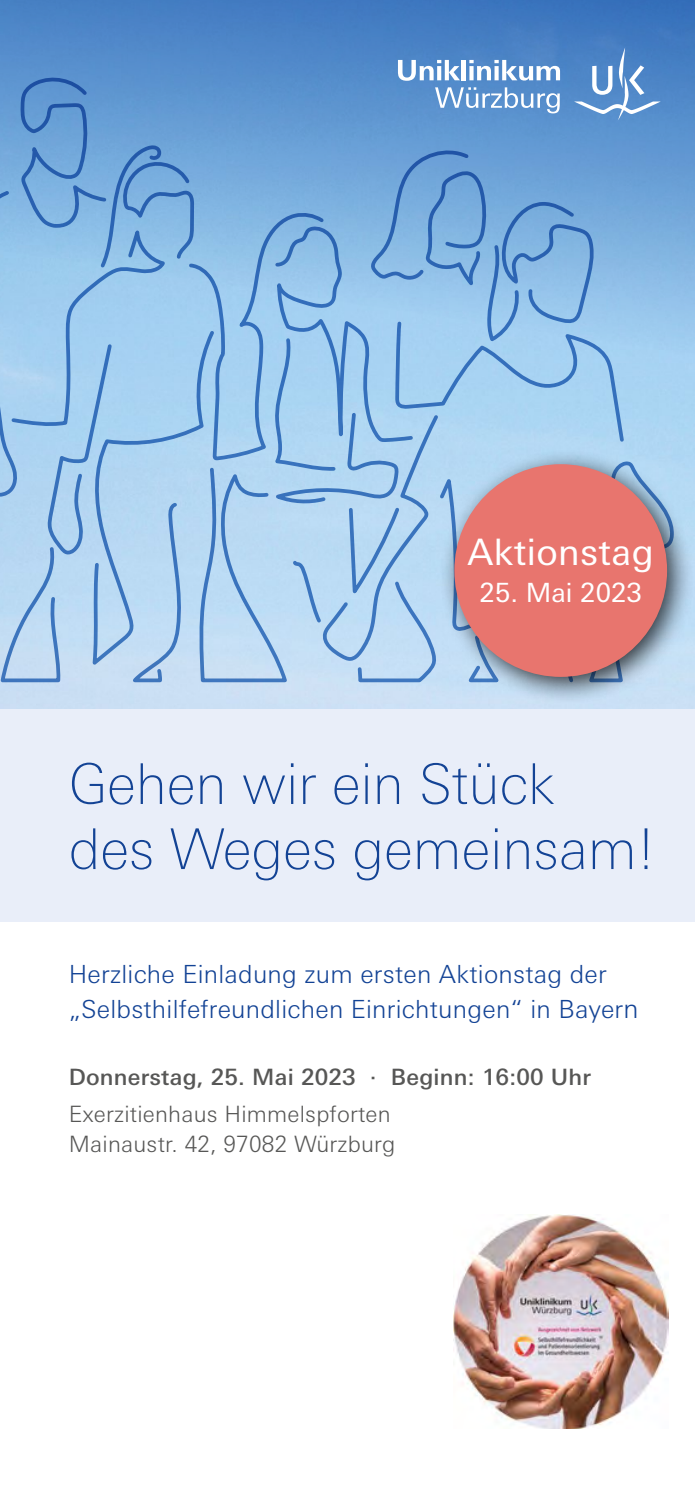
<style>
.page{position:relative;width:695px;height:1489px;background:#fff}
.page>*{position:absolute;margin:0;border:0;box-sizing:border-box;transform-origin:0 0}
.t1{font:100 56.25px/65px "Univers Next Pro";color:#134395}
.t2{font:36.5px "Univers Next Pro";letter-spacing:.01em;color:#fff}
.t3{font:26.5px "Univers Next Pro";color:#fff}
.t4{font:300 25px/35px "Univers Next Pro";letter-spacing:.01em;color:#134395}
.t5{font:300 22.5px/30px "Univers Next Pro";letter-spacing:.01em;color:#575756}
.t6{font:500 22.5px "Univers Next Pro";letter-spacing:.01em;color:#575756}
.s1{font-size:26.25px}
</style>
<div class="page">
<svg style="left:0;top:0;width:694px;height:76px;fill:#4981c5"></svg>
<svg style="left:0;top:76px;width:694px;height:608px"></svg>
<svg style="left:398px;top:60px;width:62px;height:21px"></svg>
<div style="left:461px;top:60px;width:5px;height:20px;background:#fff"></div>
<svg style="left:469px;top:60px;width:91px;height:21px"></svg>
<svg style="left:435px;top:87px;width:124px;height:26px"></svg>
<svg style="left:574px;top:47px;width:86px;height:73px"></svg>
<div style="left:0;top:709px;width:694px;height:212px;background:#e9eef9"></div>
<img style="left:453px;top:1214px;width:215px;height:214px">
<div style="left:438px;top:448px;width:256px;height:257px;background:#000;opacity:.75"></div>
<div style="left:454px;top:464px;width:213px;height:213px;background:#e8756e;border-radius:50%"></div>
<h2 class="t2" style="left:467px;top:531px;width:188px">Aktionstag</h2>
<p class="t3" style="left:479px;top:577px;width:164px">25. Mai 2023</p>
<h1 class="t1" style="left:69px;top:751px;width:588px">Gehen wir ein Stück<br>des Weges gemeinsam!</h1>
<p class="t4" style="left:69px;top:956px;width:571px">Herzliche Einladung zum ersten Aktionstag der „Selbsthilfefreundlichen Einrichtungen“ in Bayer<span class="s1">n</span></p>
<p class="t6" style="left:69px;top:1063px;width:523px">Donnerstag, 25. Mai 2023 · Beginn: 16:00 Uhr</p>
<p class="t5" style="left:69px;top:1099px;width:328px">Exerzitienhaus Himmelspforten<br>Mainaustr. 42, 97082 Würzburg</p>
</div>
